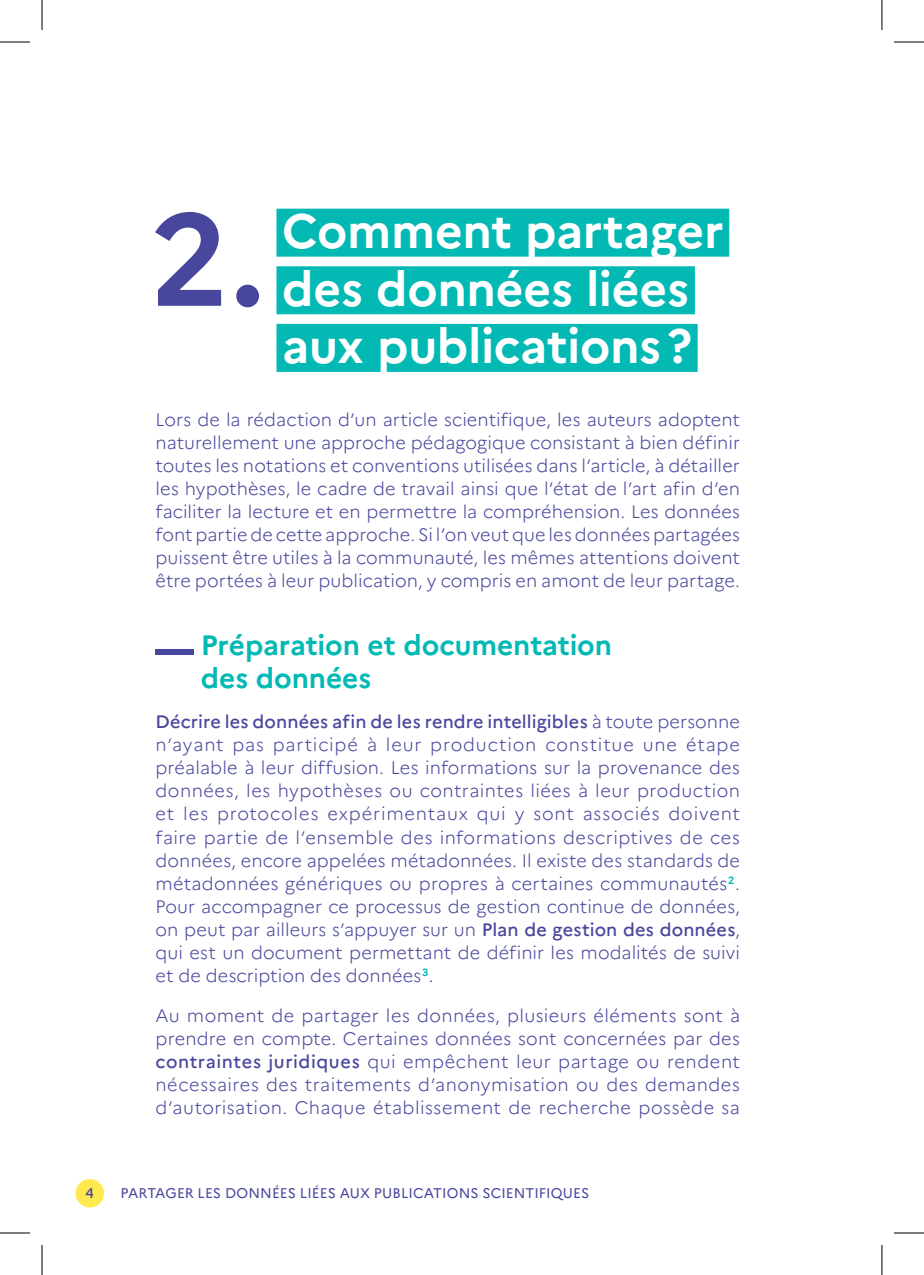
<style>
.page{position:relative;width:924px;height:1275px;background:#fff}
.page>*{position:absolute;margin:0;border:0;box-sizing:border-box;transform-origin:0 0}
.t1{font:700 130.2px "Marianne";color:#48479d}
.t2{font:700 48px/57.6px "Marianne";letter-spacing:-.01em;color:#fff}
.t3{font:700 28px/33.6px "Marianne";letter-spacing:-.005em;color:#03b9b4}
.t4{font:300 18px/23px "Marianne";letter-spacing:.005em;color:#48479d;text-align:justify}
.t5{font:14px "Marianne";letter-spacing:.005em;color:#48479d}
.t6{font:500 14px "Marianne";color:#48479d}
.s1{font-weight:500}
</style>
<div class="page">
<div style="left:276px;top:209px;width:452px;height:48px;background:#03b9b4"></div>
<div style="left:276px;top:266px;width:418px;height:48px;background:#03b9b4"></div>
<div style="left:276px;top:324px;width:421px;height:48px;background:#03b9b4"></div>
<div style="left:155px;top:649px;width:39px;height:6px;background:#48479d"></div>
<div style="left:76px;top:1179px;width:28px;height:28px;background:#ffe94d;border-radius:50%"></div>
<hr style="left:0;top:42px;width:30px;height:1px;background:#000">
<hr style="left:893px;top:42px;width:30px;height:1px;background:#000">
<hr style="left:0;top:1232px;width:30px;height:1px;background:#000">
<hr style="left:893px;top:1232px;width:30px;height:1px;background:#000">
<hr style="left:42px;top:0;width:1px;height:30px;background:#000">
<hr style="left:42px;top:1245px;width:1px;height:30px;background:#000">
<hr style="left:881px;top:0;width:1px;height:30px;background:#000">
<hr style="left:881px;top:1245px;width:1px;height:30px;background:#000">
<h1 class="t1" style="left:150px;top:180px;width:116px">2.</h1>
<h2 class="t2" style="left:282px;top:202px;width:442px">Comment partager des données liées aux publications?</h2>
<p class="t4" style="left:155px;top:408px;width:585px">Lors de la rédaction d’un article scientifique, les auteurs adoptent naturellement une approche pédagogique consistant à bien définir toutes les notations et conventions utilisées dans l’article, à détailler les hypothèses, le cadre de travail ainsi que l’état de l’art afin d’en faciliter la lecture et en permettre la compréhension. Les données font partie de cette approche. Si l’on veut que les données partagées puissent être utiles à la communauté, les mêmes attentions doivent être portées à leur publication, y compris en amont de leur partage.</p>
<h3 class="t3" style="left:201px;top:628px;width:412px">Préparation et documentation des données</h3>
<p class="t4" style="left:155px;top:710px;width:585px"><span class="s1">Décrire les données afin de les rendre intelligibles</span> à toute personne n’ayant pas participé à leur production constitue une étape préalable à leur diffusion. Les informations sur la provenance des données, les hypothèses ou contraintes liées à leur production et les protocoles expérimentaux qui y sont associés doivent faire partie de l’ensemble des informations descriptives de ces données, encore appelées métadonnées. Il existe des standards de métadonnées génériques ou propres à certaines communautés<sup>2</sup>.<br>Pour accompagner ce processus de gestion continue de données, on peut par ailleurs s’appuyer sur un <span class="s1">Plan de gestion des données</span>, qui est un document permettant de définir les modalités de suivi et de description des données<sup>3</sup>.</p>
<p class="t4" style="left:155px;top:1003px;width:585px">Au moment de partager les données, plusieurs éléments sont à prendre en compte. Certaines données sont concernées par des <span class="s1">contraintes juridiques</span> qui empêchent leur partage ou rendent nécessaires des traitements d’anonymisation ou des demandes d’autorisation. Chaque établissement de recherche possède sa</p>
<p class="t6" style="left:86px;top:1184px;width:10px">4</p>
<p class="t5" style="left:121px;top:1184px;width:470px">PARTAGER LES DONNÉES LIÉES AUX PUBLICATIONS SCIENTIFIQUES</p>
</div>
